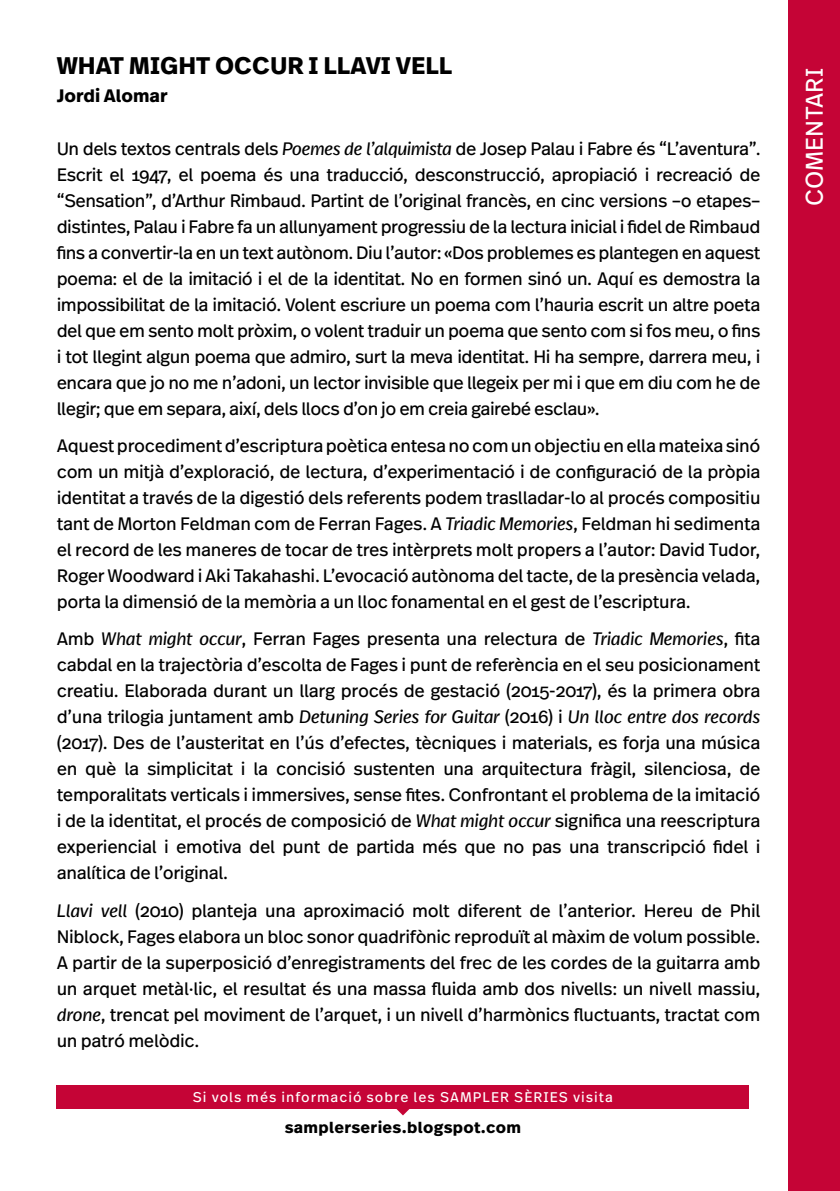
<style>
.page{position:relative;width:840px;height:1191px;background:#fff}
.page>*{position:absolute;margin:0;border:0;box-sizing:border-box;transform-origin:0 0}
.t1{font:700 24px "Real Text Pro";color:#000}
.t2{font:24px "Real Text Pro";color:#fff}
.t3{font:18px/26px "Real Text Pro";letter-spacing:-.02em;color:#000;text-align:justify}
.t4{font:700 18px "Real Text Pro";color:#000}
.t5{font:700 16px "Real Text Pro";letter-spacing:.02em;color:#000}
.t6{font:14px "Real Text Pro";letter-spacing:.07em;color:#fff}
.s1{font-style:italic}
</style>
<div class="page">
<div style="left:788px;top:0;width:51px;height:1191px;background:#c50436"></div>
<svg style="left:394px;top:1108px;width:17px;height:7px"></svg>
<div style="left:57px;top:1085px;width:691px;height:23px;background:#c50436"></div>
<h1 class="t1" style="left:57px;top:48px;width:397px">WHAT MIGHT OCCUR I LLAVI VELL</h1>
<p class="t4" style="left:57px;top:83px;width:112px">Jordi Alomar</p>
<p class="t3" style="left:57px;top:135px;width:705px">Un dels textos centrals dels <span class="s1">Poemes de l’alquimista</span> de Josep Palau i Fabre és “L’aventura”.<br>Escrit el 1947, el poema és una traducció, desconstrucció, apropiació i recreació de “Sensation”, d’Arthur Rimbaud. Partint de l’original francès, en cinc versions –o etapes– distintes, Palau i Fabre fa un allunyament progressiu de la lectura inicial i fidel de Rimbaud fins a convertir-la en un text autònom. Diu l’autor: «Dos problemes es plantegen en aquest poema: el de la imitació i el de la identitat. No en formen sinó un. Aquí es demostra la impossibilitat de la imitació. Volent escriure un poema com l’hauria escrit un altre poeta del que em sento molt pròxim, o volent traduir un poema que sento com si fos meu, o fins i tot llegint algun poema que admiro, surt la meva identitat. Hi ha sempre, darrera meu, i encara que jo no me n’adoni, un lector invisible que llegeix per mi i que em diu com he de llegir; que em separa, així, dels llocs d’on jo em creia gairebé esclau».</p>
<p class="t3" style="left:57px;top:432px;width:705px">Aquest procediment d’escriptura poètica entesa no com un objectiu en ella mateixa sinó com un mitjà d’exploració, de lectura, d’experimentació i de configuració de la pròpia identitat a través de la digestió dels referents podem traslladar-lo al procés compositiu tant de Morton Feldman com de Ferran Fages. A <span class="s1">Triadic Memories</span>, Feldman hi sedimenta el record de les maneres de tocar de tres intèrprets molt propers a l’autor: David Tudor, Roger Woodward i Aki Takahashi. L’evocació autònoma del tacte, de la presència velada, porta la dimensió de la memòria a un lloc fonamental en el gest de l’escriptura.</p>
<p class="t3" style="left:57px;top:626px;width:705px">Amb <span class="s1">What might occur</span>, Ferran Fages presenta una relectura de <span class="s1">Triadic Memories</span>, fita cabdal en la trajectòria d’escolta de Fages i punt de referència en el seu posicionament creatiu. Elaborada durant un llarg procés de gestació (2015-2017), és la primera obra d’una trilogia juntament amb <span class="s1">Detuning Series for Guitar</span> (2016) i <span class="s1">Un lloc entre dos records </span>(2017). Des de l’austeritat en l’ús d’efectes, tècniques i materials, es forja una música en què la simplicitat i la concisió sustenten una arquitectura fràgil, silenciosa, de temporalitats verticals i immersives, sense fites. Confrontant el problema de la imitació i de la identitat, el procés de composició de <span class="s1">What might occur</span> significa una reescriptura experiencial i emotiva del punt de partida més que no pas una transcripció fidel i analítica de l’original.</p>
<p class="t3" style="left:57px;top:897px;width:705px"><span class="s1">Llavi vell</span> (2010) planteja una aproximació molt diferent de l’anterior. Hereu de Phil Niblock, Fages elabora un bloc sonor quadrifònic reproduït al màxim de volum possible.<br>A partir de la superposició d’enregistraments del frec de les cordes de la guitarra amb un arquet metàl·lic, el resultat és una massa fluida amb dos nivells: un nivell massiu, <span class="s1">drone</span>, trencat pel moviment de l’arquet, i un nivell d’harmònics fluctuants, tractat com un patró melòdic.</p>
<p class="t6" style="left:193px;top:1087px;width:421px">Si vols més informació sobre les SAMPLER SÈRIES visita</p>
<p class="t5" style="left:284px;top:1115px;width:238px">samplerseries.blogspot.com</p>
<h1 class="t2" style="left:797px;top:206px;width:140px;rotate:-90deg">COMENTARI</h1>
</div>
